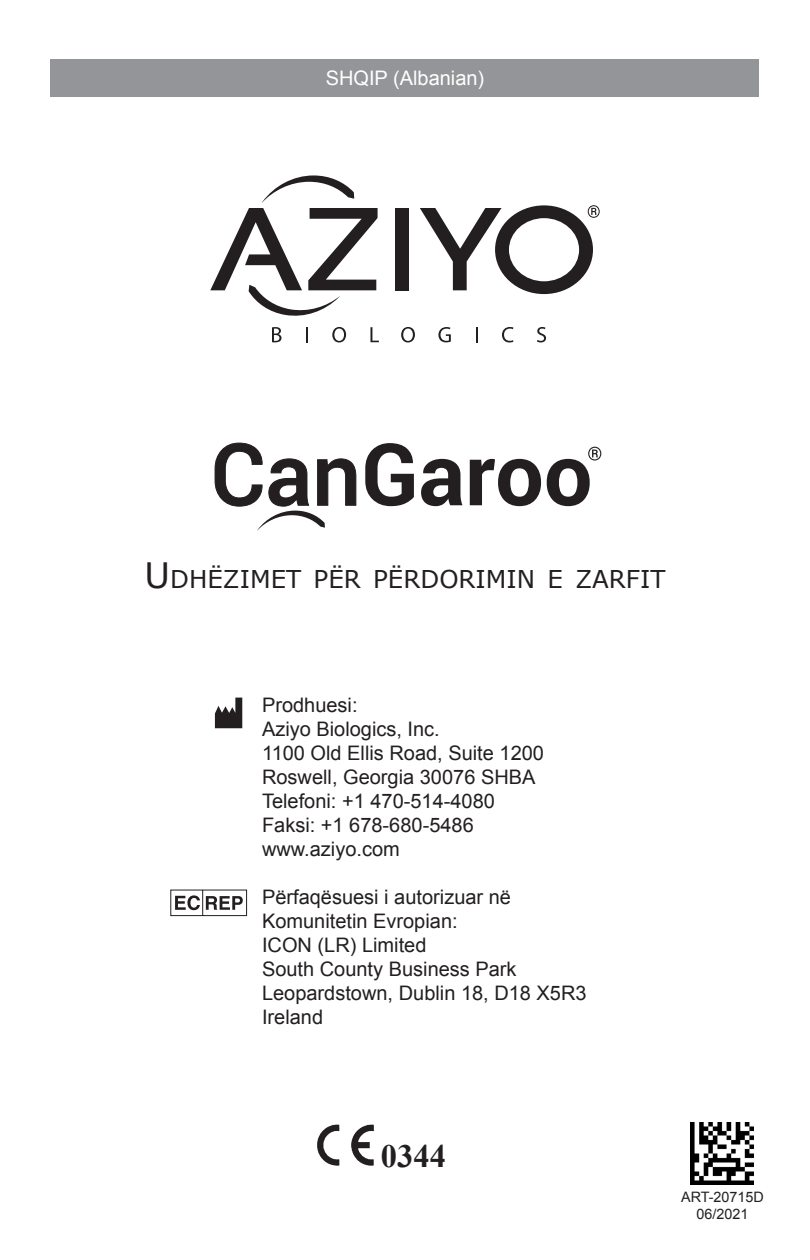
<style>
.page{position:relative;width:810px;height:1260px;background:#fff}
.page>*{position:absolute;margin:0;border:0;box-sizing:border-box;transform-origin:0 0}
.t1{font:700 32.5px "Times New Roman";color:#231f20}
.t2{font:24.5px "MS Reference Sans Serif";color:#231f20}
.t3{font:20px "Arial";color:#231f20}
.t4{font:20px "Arial";color:#fff}
.t5{font:14.5px "Arial";color:#231f20}
.s1{font-size:35px}
</style>
<div class="page">
<div style="left:51px;top:59px;width:708px;height:38px;background:#939598"></div>
<svg style="left:272px;top:327px;width:10px;height:15px"></svg>
<svg style="left:306px;top:327px;width:2px;height:15px"></svg>
<svg style="left:332px;top:327px;width:14px;height:15px"></svg>
<svg style="left:370px;top:327px;width:9px;height:15px"></svg>
<svg style="left:401px;top:327px;width:14px;height:15px"></svg>
<svg style="left:438px;top:327px;width:13px;height:15px"></svg>
<svg style="left:476px;top:327px;width:2px;height:15px"></svg>
<svg style="left:502px;top:327px;width:11px;height:15px"></svg>
<svg style="left:537px;top:327px;width:9px;height:15px"></svg>
<div style="left:395px;top:208px;width:14px;height:82px;background:#231f20"></div>
<svg style="left:210px;top:175px;width:168px;height:141px"></svg>
<svg style="left:420px;top:205px;width:180px;height:89px"></svg>
<svg style="left:214px;top:697px;width:29px;height:32px"></svg>
<svg style="left:215px;top:698px;width:27px;height:30px"></svg>
<img style="left:691px;top:1122px;width:63px;height:63px">
<svg style="left:170px;top:890px;width:77px;height:26px"></svg>
<svg style="left:365px;top:443px;width:49px;height:63px"></svg>
<svg style="left:421px;top:459px;width:41px;height:47px"></svg>
<svg style="left:470px;top:459px;width:71px;height:47px"></svg>
<svg style="left:547px;top:447px;width:54px;height:59px"></svg>
<svg style="left:214px;top:442px;width:143px;height:89px"></svg>
<img style="left:317px;top:1124px;width:58px;height:42px">
<p class="t4" style="left:326px;top:65px;width:160px">SHQIP (Albanian)</p>
<p class="t2" style="left:145px;top:564px;width:522px"><span class="s1">U</span> DHËZIMET PËR PËRDORIMIN E ZARFIT</p>
<p class="t3" style="left:262px;top:692px;width:97px">Prodhuesi:</p>
<p class="t3" style="left:262px;top:716px;width:179px">Aziyo Biologics, Inc.</p>
<p class="t3" style="left:262px;top:740px;width:283px">1100 Old Ellis Road, Suite 1200</p>
<p class="t3" style="left:262px;top:764px;width:275px">Roswell, Georgia 30076 SHBA</p>
<p class="t3" style="left:262px;top:788px;width:234px">Telefoni: +1 470-514-4080</p>
<p class="t3" style="left:262px;top:812px;width:213px">Faksi: +1 678-680-5486</p>
<p class="t3" style="left:262px;top:836px;width:139px">www.aziyo.com</p>
<p class="t3" style="left:262px;top:884px;width:250px">Përfaqësuesi i autorizuar në</p>
<p class="t3" style="left:262px;top:908px;width:197px">Komunitetin Evropian:</p>
<p class="t3" style="left:262px;top:932px;width:166px">ICON (LR) Limited</p>
<p class="t3" style="left:262px;top:956px;width:256px">South County Business Park</p>
<p class="t3" style="left:262px;top:980px;width:326px">Leopardstown, Dublin 18, D18 X5R3</p>
<p class="t3" style="left:262px;top:1004px;width:63px">Ireland</p>
<p class="t1" style="left:381px;top:1134px;width:66px">0344</p>
<p class="t5" style="left:681px;top:1187px;width:84px">ART-20715D</p>
<p class="t5" style="left:697px;top:1205px;width:53px">06/2021</p>
</div>
